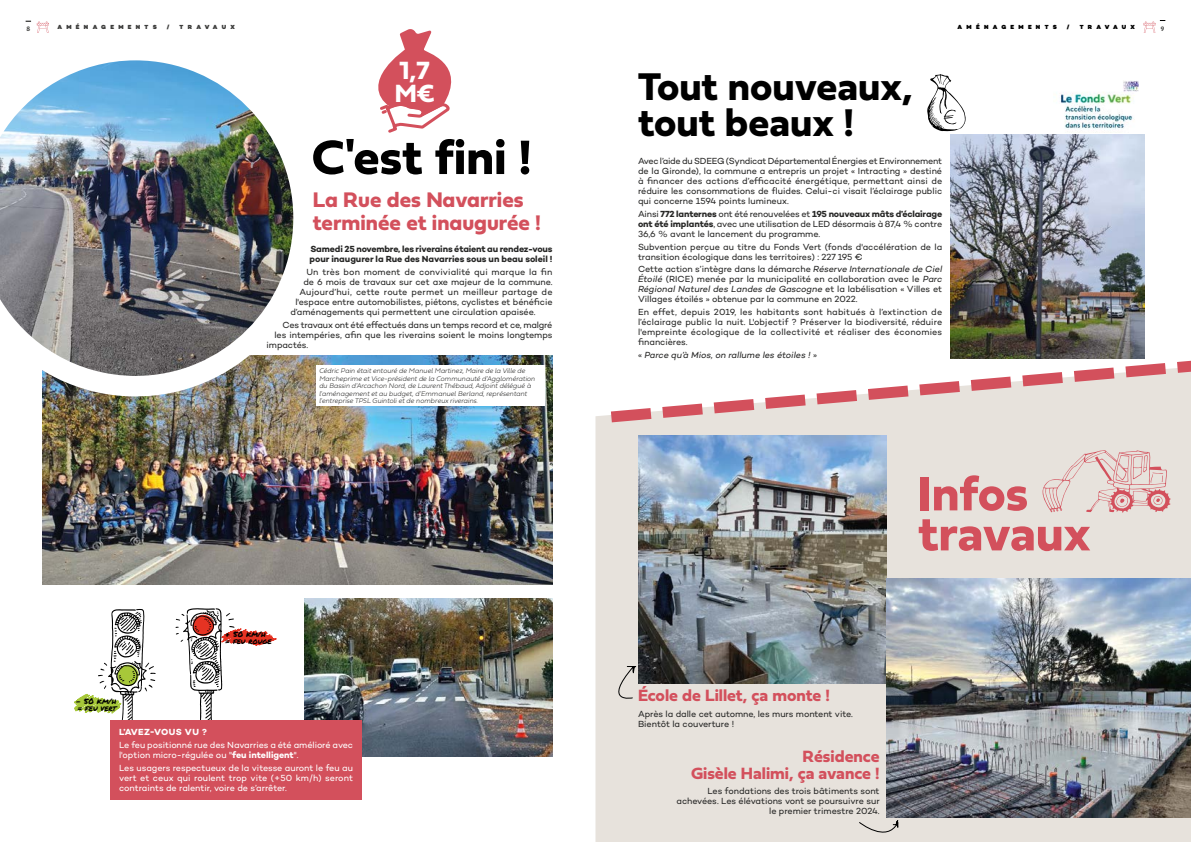
<style>
.page{position:relative;width:1191px;height:842px;background:#fff}
.page>*{position:absolute;margin:0;border:0;box-sizing:border-box;transform-origin:0 0}
.t1{font:700 50.3px/40px "Fieldwork Hum";letter-spacing:-.005em;color:#d3505c}
.t2{font:700 50.3px "Fieldwork Hum";color:#000}
.t3{font:700 40.3px/36px "Fieldwork Hum";color:#000}
.t4{font:26px/23px "Fieldwork Geo Bold";color:#fff}
.t5{font:22px/23px "Fieldwork Geo Bold";color:#d3505c}
.t6{font:700 17px/17px "Fieldwork Hum";color:#d3505c;text-align:right}
.t7{font:9px/10px "Campton";letter-spacing:-.005em;color:#282827;text-align:justify}
.t8{font:9px/10px "Campton";letter-spacing:-.005em;color:#fff}
.t9{font:700 9px/10px "Campton";letter-spacing:-.015em;color:#282827}
.t10{font:9px "Campton";letter-spacing:.02em;color:#282827}
.t11{font:9px "Campton";letter-spacing:.015em;color:#282827}
.t12{font:italic 9px "Campton";color:#282827}
.t13{font:700 9px "Campton";letter-spacing:.04em;color:#fff}
.t14{font:8px/7.2px "Permanent Marker";color:#000}
.t15{font:italic 100 7px/7.5px "Fieldwork";color:#282827}
.t16{font:7px "Acme";color:#3c3c3b}
.t17{font:900 6px "Campton";letter-spacing:.72em;color:#3c3c3b}
.t18{font:900 6px "Campton";letter-spacing:.72em;color:#000}
.t19{font:900 6px "Campton";letter-spacing:.695em;color:#3c3c3b}
.t20{font:900 6px "Campton";letter-spacing:.695em;color:#000}
.s1{font-weight:700}
.s2{font-style:italic}
.s3{font-style:normal}
</style>
<div class="page">
<svg style="left:595px;top:367px;width:596px;height:475px;background:#e8e3de"></svg>
<img style="left:638px;top:435px;width:248px;height:248px">
<svg style="left:611px;top:408px;width:40px;height:14px"></svg>
<svg style="left:662px;top:404px;width:41px;height:14px"></svg>
<svg style="left:713px;top:399px;width:41px;height:14px"></svg>
<svg style="left:765px;top:395px;width:40px;height:14px"></svg>
<svg style="left:816px;top:390px;width:41px;height:14px"></svg>
<svg style="left:868px;top:386px;width:40px;height:14px"></svg>
<svg style="left:919px;top:381px;width:41px;height:14px"></svg>
<svg style="left:970px;top:377px;width:41px;height:14px"></svg>
<svg style="left:1022px;top:372px;width:40px;height:14px"></svg>
<svg style="left:1074px;top:368px;width:40px;height:14px"></svg>
<svg style="left:1125px;top:363px;width:41px;height:14px"></svg>
<svg style="left:1177px;top:361px;width:14px;height:12px"></svg>
<svg style="left:74px;top:609px;width:82px;height:139px"></svg>
<svg style="left:176px;top:608px;width:101px;height:111px"></svg>
<svg style="left:117px;top:665px;width:21px;height:21px"></svg>
<svg style="left:193px;top:615px;width:21px;height:21px"></svg>
<img style="left:43px;top:356px;width:510px;height:228px">
<img style="left:305px;top:599px;width:248px;height:158px">
<div style="left:111px;top:719px;width:250px;height:80px;background:#d3505c"></div>
<img style="left:42px;top:210px;width:272px;height:186px">
<img style="left:0;top:60px;width:293px;height:316px">
<div style="left:316px;top:366px;width:229px;height:40px;background:#fff"></div>
<svg style="left:1041px;top:450px;width:129px;height:63px;background:#e3cac7"></svg>
<img style="left:886px;top:578px;width:305px;height:239px">
<svg style="left:601px;top:663px;width:36px;height:41px"></svg>
<svg style="left:858px;top:810px;width:56px;height:32px;background:#cecac7"></svg>
<svg style="left:378px;top:29px;width:74px;height:104px"></svg>
<img style="left:1060px;top:81px;width:78px;height:48px">
<img style="left:950px;top:135px;width:194px;height:224px">
<svg style="left:927px;top:74px;width:38px;height:57px"></svg>
<svg style="left:1143px;top:20px;width:22px;height:13px"></svg>
<svg style="left:37px;top:21px;width:12px;height:12px"></svg>
<p class="t16" style="left:26px;top:24px;width:5px">8</p>
<p class="t17" style="left:57px;top:23px;width:101px">AMÉNAGEMENTS</p>
<p class="t17" style="left:167px;top:23px;width:4px">/</p>
<p class="t19" style="left:180px;top:23px;width:57px">TRAVAUX</p>
<p class="t18" style="left:957px;top:23px;width:101px">AMÉNAGEMENTS</p>
<p class="t18" style="left:1067px;top:23px;width:4px">/</p>
<p class="t20" style="left:1079px;top:23px;width:57px">TRAVAUX</p>
<p class="t16" style="left:1160px;top:24px;width:5px">9</p>
<h3 class="t4" style="left:395px;top:57px;width:42px">1,7<br>M€</h3>
<h1 class="t2" style="left:312px;top:118px;width:221px">C'est fini !</h1>
<h3 class="t5" style="left:313px;top:187px;width:230px">La Rue des Navarries terminée et inaugurée !</h3>
<p class="t9" style="left:309px;top:244px;width:245px">Samedi 25 novembre, les riverains étaient au rendez-vous pour inaugurer la Rue des Navarries sous un beau soleil !</p>
<p class="t11" style="left:306px;top:266px;width:247px">Un très bon moment de convivialité qui marque la fin</p>
<p class="t7" style="left:303px;top:277px;width:251px">de 6 mois de travaux sur cet axe majeur de la commune.</p>
<p class="t10" style="left:299px;top:286px;width:255px">Aujourd’hui, cette route permet un meilleur partage de</p>
<p class="t7" style="left:295px;top:297px;width:259px">l'espace entre automobilistes, piétons, cyclistes et bénéficie</p>
<p class="t7" style="left:290px;top:307px;width:246px">d’aménagements qui permettent une circulation apaisée.</p>
<p class="t7" style="left:282px;top:320px;width:271px">Ces travaux ont été effectués dans un temps record et ce, malgré</p>
<p class="t7" style="left:274px;top:330px;width:280px">les intempéries, afin que les riverains soient le moins longtemps</p>
<p class="t7" style="left:266px;top:340px;width:43px">impactés.</p>
<p class="t14" style="left:76px;top:697px;width:42px">- 50 KM/H = FEU VERT</p>
<p class="t15" style="left:319px;top:367px;width:217px">Cédric Pain était entouré de Manuel Martinez, Maire de la Ville de Marcheprime et Vice-président de la Communauté d'Agglomération du Bassin d'Arcachon Nord, de Laurent Thébaud, Adjoint délégué à l'aménagement et au budget, d'Emmanuel Berland, représentant l'entreprise TPSL Guintoli et de nombreux riverains.</p>
<p class="t14" style="left:226px;top:630px;width:48px">+ 50 KM/H = FEU ROUGE</p>
<p class="t13" style="left:119px;top:726px;width:89px">L’AVEZ-VOUS VU ?</p>
<p class="t8" style="left:119px;top:740px;width:235px">Le feu positionné rue des Navarries a été amélioré avec l'option micro-régulée ou "<span class="s1">feu intelligent</span>".</p>
<p class="t8" style="left:119px;top:763px;width:235px;text-align:justify">Les usagers respectueux de la vitesse auront le feu au vert et ceux qui roulent trop vite (+50 km/h) seront contraints de ralentir, voire de s’arrêter.</p>
<h2 class="t3" style="left:638px;top:67px;width:276px">Tout nouveaux, tout beaux !</h2>
<p class="t7" style="left:638px;top:156px;width:306px">Avec l’aide du SDEEG (Syndicat Départemental Énergies et Environnement de la Gironde), la commune a entrepris un projet « Intracting » destiné à financer des actions d’efficacité énergétique, permettant ainsi de réduire les consommations de fluides. Celui-ci visait l’éclairage public qui concerne 1594 points lumineux.</p>
<p class="t7" style="left:638px;top:209px;width:306px">Ainsi <span class="s1">772 lanternes</span> ont été renouvelées et <span class="s1">195 nouveaux mâts d’éclairage ont été implantés</span>, avec une utilisation de LED désormais à 87,4 % contre 36,6 % avant le lancement du programme.</p>
<p class="t7" style="left:638px;top:241px;width:306px">Subvention perçue au titre du Fonds Vert (fonds d'accélération de la transition écologique dans les territoires) : 227 195 €</p>
<p class="t7" style="left:638px;top:264px;width:306px">Cette action s’intègre dans la démarche <span class="s2">Réserve Internationale de Ciel Étoilé</span> (RICE) menée par la municipalité en collaboration avec le <span class="s2">Parc Régional Naturel des Landes de Gascogne</span> et la labélisation « Villes et Villages étoilés » obtenue par la commune en 2022.</p>
<p class="t7" style="left:638px;top:307px;width:306px">En effet, depuis 2019, les habitants sont habitués à l’extinction de l’éclairage public la nuit. L'objectif ? Préserver la biodiversité, réduire l'empreinte écologique de la collectivité et réaliser des économies financières.</p>
<p class="t12" style="left:638px;top:349px;width:180px"><span class="s3">«</span> Parce qu’à Mios, on rallume les étoiles ! <span class="s3">»</span></p>
<h1 class="t1" style="left:918px;top:472px;width:174px">Infos travaux</h1>
<h3 class="t6" style="left:638px;top:686px;width:193px">École de Lillet, ça monte !</h3>
<p class="t7" style="left:638px;top:709px;width:216px">Après la dalle cet automne, les murs montent vite.<br>Bientôt la couverture !</p>
<h3 class="t6" style="left:691px;top:747px;width:190px">Résidence<br>Gisèle Halimi, ça avance !</h3>
<p class="t7" style="left:676px;top:786px;width:205px;text-align:right">Les fondations des trois bâtiments sont achevées. Les élévations vont se poursuivre sur le premier trimestre 2024.</p>
</div>
